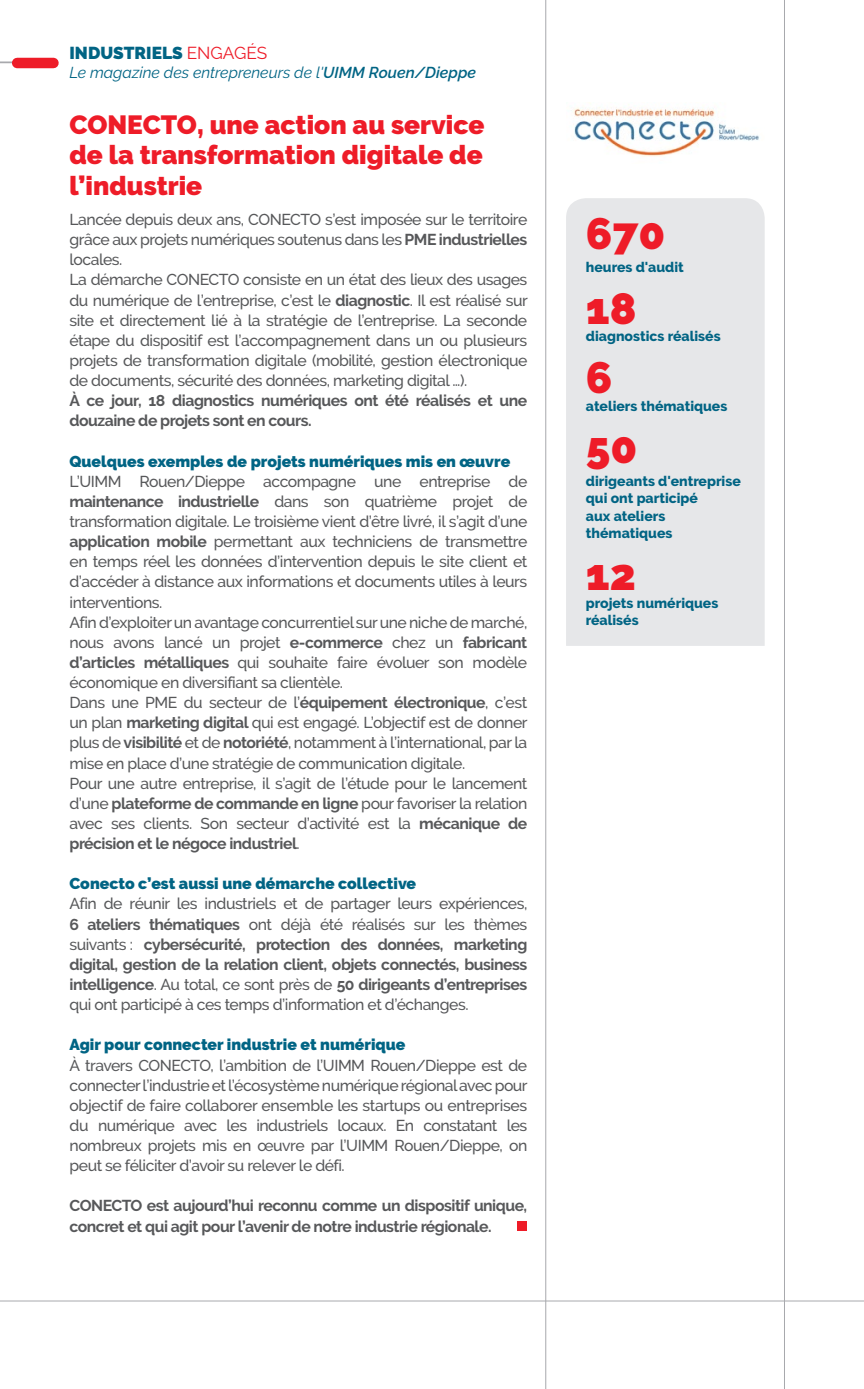
<style>
.page{position:relative;width:864px;height:1389px;background:#fff}
.page>*{position:absolute;margin:0;border:0;box-sizing:border-box;transform-origin:0 0}
.t1{font:900 43.75px "Raleway";color:#ee1c28}
.t2{font:900 26.25px/30.6px "Raleway";color:#ee1c28;text-align:justify}
.t3{font:900 17.32px "Raleway";color:#016484}
.t4{font:500 15.75px/20.1px "Raleway";letter-spacing:-.03em;color:#57585a}
.t5{font:700 15.75px/20.1px "Raleway";letter-spacing:-.03em;color:#57585a}
.t6{font:900 15.75px "Raleway";color:#016484}
.t7{font:italic 15.75px "Raleway";color:#016484}
.t8{font:800 14px/17.5px "Raleway";color:#016484}
.s1{font-weight:400;color:#ee1c28}
.s2{font-weight:600}
.s3{font-weight:700}
</style>
<div class="page">
<hr style="left:783px;top:0;width:1px;height:1389px;background:#a8a9ad">
<hr style="left:545px;top:0;width:1px;height:1389px;background:#a8a9ad">
<hr style="left:0;top:1301px;width:863px;height:1px;background:#a8a9ad">
<div style="left:517px;top:1221px;width:10px;height:10px;background:#ee1c28"></div>
<svg style="left:0;top:61px;width:17px;height:2px"></svg>
<div style="left:566px;top:198px;width:198px;height:448px;background:#e6e7e9"></div>
<div style="left:17px;top:58px;width:36px;height:10px;background:#ee1c28"></div>
<img style="left:573px;top:104px;width:187px;height:53px">
<p class="t3" style="left:69px;top:43px;width:199px">INDUSTRIELS <span class="s1">ENGAGÉS</span></p>
<p class="t7" style="left:69px;top:64px;width:408px">Le magazine des entrepreneurs de l'<span class="s2">UIMM Rouen/Dieppe</span></p>
<h2 class="t2" style="left:69px;top:109px;width:416px">CONECTO, une action au service de la transformation digitale de l’industrie</h2>
<p class="t4" style="left:69px;top:209px;width:459px">Lancée depuis deux ans, CONECTO s’est imposée sur le territoire grâce aux projets numériques soutenus dans les <span class="s3">PME industrielles </span>locales.<br>La démarche CONECTO consiste en un état des lieux des usages du numérique de l’entreprise, c’est le <span class="s3">diagnostic</span>. Il est réalisé sur site et directement lié à la stratégie de l’entreprise. La seconde étape du dispositif est l’accompagnement dans un ou plusieurs projets de transformation digitale (mobilité, gestion électronique de documents, sécurité des données, marketing digital …).</p>
<p class="t5" style="left:69px;top:391px;width:459px">À ce jour, 18 diagnostics numériques ont été réalisés et une douzaine de projets sont en cours.</p>
<p class="t6" style="left:69px;top:452px;width:442px">Quelques exemples de projets numériques mis en œuvre</p>
<p class="t4" style="left:69px;top:471px;width:459px">L’UIMM Rouen/Dieppe accompagne une entreprise de <span class="s3">maintenance industrielle</span> dans son quatrième projet de transformation digitale. Le troisième vient d’être livré, il s’agit d’une <span class="s3">application mobile</span> permettant aux techniciens de transmettre en temps réel les données d’intervention depuis le site client et d’accéder à distance aux informations et documents utiles à leurs interventions.<br>Afin d’exploiter un avantage concurrentiel sur une niche de marché, nous avons lancé un projet <span class="s3">e-commerce</span> chez un <span class="s3">fabricant d’articles métalliques</span> qui souhaite faire évoluer son modèle économique en diversifiant sa clientèle.<br>Dans une PME du secteur de l’<span class="s3">équipement électronique</span>, c’est un plan <span class="s3">marketing digital</span> qui est engagé. L’objectif est de donner plus de <span class="s3">visibilité</span> et de <span class="s3">notoriété</span>, notamment à l’international, par la mise en place d’une stratégie de communication digitale.<br>Pour une autre entreprise, il s’agit de l’étude pour le lancement d’une <span class="s3">plateforme de commande en ligne</span> pour favoriser la relation avec ses clients. Son secteur d’activité est la <span class="s3">mécanique de précision et le négoce industriel</span>.</p>
<p class="t6" style="left:69px;top:875px;width:348px">Conecto c’est aussi une démarche collective</p>
<p class="t4" style="left:69px;top:894px;width:459px;text-align:justify">Afin de réunir les industriels et de partager leurs expériences, <span class="s3">6 ateliers thématiques</span> ont déjà été réalisés sur les thèmes suivants : <span class="s3">cybersécurité, protection des données, marketing digital, gestion de la relation client, objets connectés, business intelligence</span>. Au total, ce sont près de <span class="s3">50 dirigeants d’entreprises </span>qui ont participé à ces temps d’information et d’échanges.</p>
<p class="t6" style="left:69px;top:1036px;width:337px">Agir pour connecter industrie et numérique</p>
<p class="t4" style="left:69px;top:1055px;width:459px;text-align:justify">À travers CONECTO, l’ambition de l’UIMM Rouen/Dieppe est de connecter l’industrie et l’écosystème numérique régional avec pour objectif de faire collaborer ensemble les startups ou entreprises du numérique avec les industriels locaux. En constatant les nombreux projets mis en œuvre par l’UIMM Rouen/Dieppe, on peut se féliciter d’avoir su relever le défi.</p>
<p class="t5" style="left:69px;top:1196px;width:459px">CONECTO est aujourd’hui reconnu comme un dispositif unique, concret et qui agit pour l’avenir de notre industrie régionale.</p>
<h1 class="t1" style="left:585px;top:208px;width:81px">670</h1>
<p class="t8" style="left:585px;top:258px;width:99px">heures d'audit</p>
<h1 class="t1" style="left:585px;top:283px;width:52px">18</h1>
<p class="t8" style="left:585px;top:328px;width:136px">diagnostics réalisés</p>
<h1 class="t1" style="left:585px;top:353px;width:28px">6</h1>
<p class="t8" style="left:585px;top:397px;width:143px">ateliers thématiques</p>
<h1 class="t1" style="left:585px;top:422px;width:53px">50</h1>
<p class="t8" style="left:585px;top:472px;width:156px">dirigeants d'entreprise qui ont participé<br>aux ateliers thématiques</p>
<h1 class="t1" style="left:585px;top:550px;width:52px">12</h1>
<p class="t8" style="left:585px;top:594px;width:134px">projets numériques réalisés</p>
</div>
